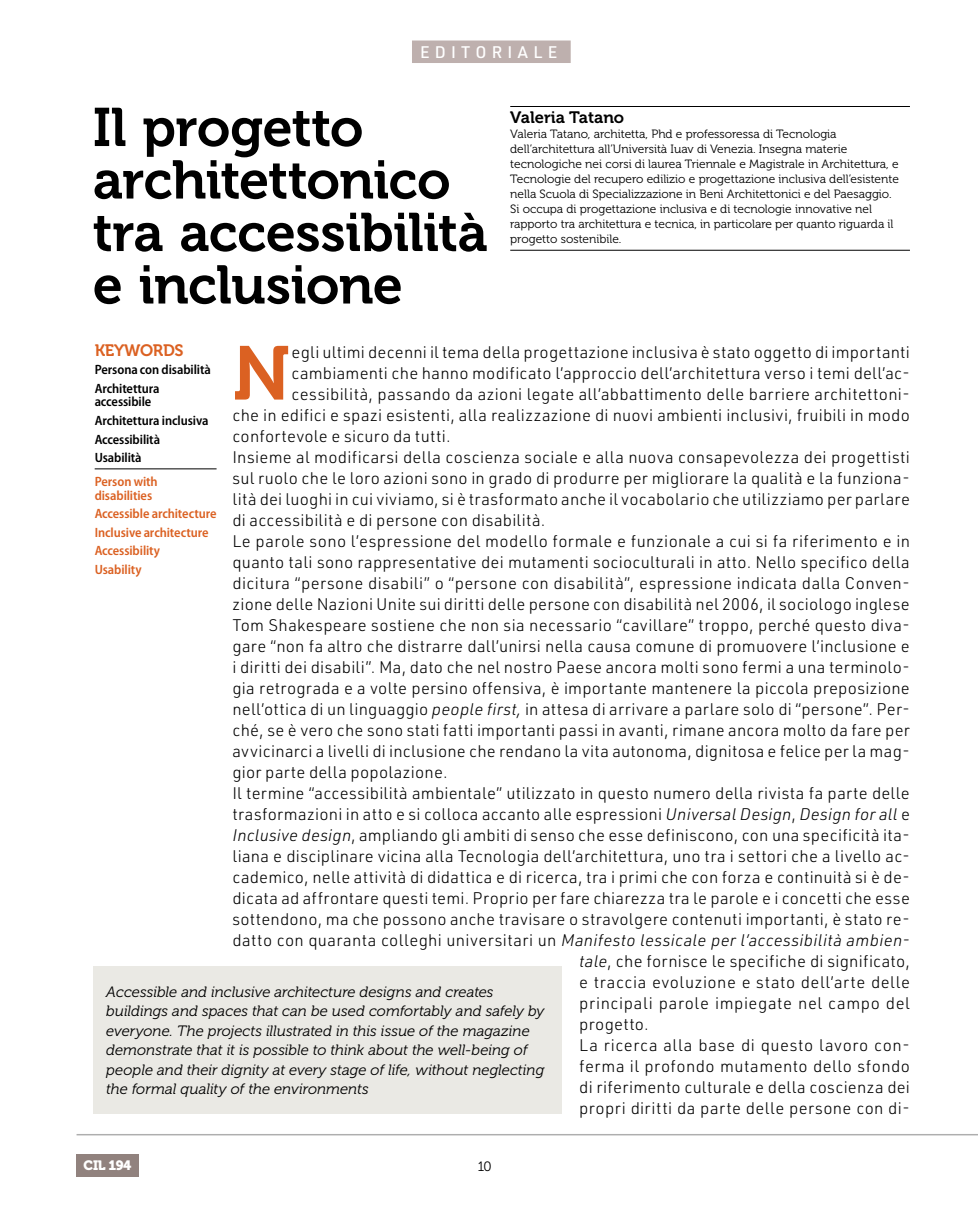
<style>
.page{position:relative;width:978px;height:1212px;background:#fff}
.page>*{position:absolute;margin:0;border:0;box-sizing:border-box;transform-origin:0 0}
.t1{font:75.6px "Museo 700";color:#db6122}
.t2{font:54px/52.5px "Museo 700";letter-spacing:-.015em;color:#000}
.t3{font:300 16.5px "URWDIN";letter-spacing:.02em;color:#000}
.t4{font:italic 300 16.5px "URWDIN";letter-spacing:.02em;color:#000}
.t5{font:300 16.5px "URWDIN";letter-spacing:.045em;color:#000}
.t6{font:16.5px "Museo 700";color:#000}
.t7{font:500 16.5px "URWDIN";letter-spacing:.315em;color:#fff}
.t8{font:16.5px "Museo 700";letter-spacing:-.015em;color:#db6122}
.t9{font:italic 15px/19.5px "Museo 300";color:#000}
.t10{font:600 semi-condensed 13.5px/18.6px "Myriad Pro";letter-spacing:-.005em;color:#db6122}
.t11{font:600 semi-condensed 13.5px/18.6px "Myriad Pro";letter-spacing:-.005em;color:#000}
.t12{font:13.5px "Museo 900";letter-spacing:-.025em;color:#fff}
.t13{font:13.5px "Museo 300";color:#000}
.t14{font:12px/15px "Museo 300";color:#000}
.s1{font-style:italic}
.s2{font-style:normal}
</style>
<div class="page">
<hr style="left:77px;top:1134px;width:901px;height:1px;background:#000">
<div style="left:77px;top:1154px;width:62px;height:23px;background:#91827e"></div>
<div style="left:412px;top:41px;width:159px;height:22px;background:#beb0ae"></div>
<hr style="left:95px;top:469px;width:122px;height:1px;background:#000">
<hr style="left:510px;top:106px;width:400px;height:1px;background:#000">
<hr style="left:510px;top:250px;width:400px;height:1px;background:#000">
<div style="left:94px;top:966px;width:468px;height:148px;background:#eae9e4"></div>
<p class="t7" style="left:420px;top:41px;width:139px">EDITORIALE</p>
<h2 class="t2" style="left:93px;top:102px;width:396px">Il progetto architettonico tra accessibilità e inclusione</h2>
<p class="t6" style="left:510px;top:109px;width:115px">Valeria Tatano</p>
<p class="t14" style="left:510px;top:127px;width:390px">Valeria Tatano, architetta, Phd e professoressa di Tecnologia dell’architettura all’Università Iuav di Venezia. Insegna materie tecnologiche nei corsi di laurea Triennale e Magistrale in Architettura, e Tecnologie del recupero edilizio e progettazione inclusiva dell’esistente nella Scuola di Specializzazione in Beni Architettonici e del Paesaggio.<br>Si occupa di progettazione inclusiva e di tecnologie innovative nel rapporto tra architettura e tecnica, in particolare per quanto riguarda il progetto sostenibile.</p>
<p class="t8" style="left:95px;top:341px;width:91px">KEYWORDS</p>
<p class="t11" style="left:95px;top:360px;width:118px">Persona con disabilità<br>Architettura</p>
<p class="t11" style="left:95px;top:392px;width:115px">accessibile<br>Architettura inclusiva<br>Accessibilità<br>Usabilità</p>
<p class="t10" style="left:95px;top:474px;width:65px;line-height:13.5px">Person with disabilities</p>
<p class="t10" style="left:95px;top:504px;width:123px">Accessible architecture<br>Inclusive architecture<br>Accessibility<br>Usability</p>
<h1 class="t1" style="left:232px;top:331px;width:60px">N</h1>
<p class="t3" style="left:291px;top:341px;width:620px">egli ultimi decenni il tema della progettazione inclusiva è stato oggetto di importanti</p>
<p class="t3" style="left:291px;top:362px;width:620px">cambiamenti che hanno modificato l’approccio dell’architettura verso i temi dell’ac-</p>
<p class="t3" style="left:291px;top:383px;width:620px">cessibilità, passando da azioni legate all’abbattimento delle barriere architettoni-</p>
<p class="t3" style="left:232px;top:404px;width:679px">che in edifici e spazi esistenti, alla realizzazione di nuovi ambienti inclusivi, fruibili in modo</p>
<p class="t3" style="left:232px;top:425px;width:220px">confortevole e sicuro da tutti.</p>
<p class="t3" style="left:232px;top:446px;width:679px">Insieme al modificarsi della coscienza sociale e alla nuova consapevolezza dei progettisti</p>
<p class="t3" style="left:232px;top:467px;width:679px">sul ruolo che le loro azioni sono in grado di produrre per migliorare la qualità e la funziona-</p>
<p class="t3" style="left:232px;top:488px;width:679px">lità dei luoghi in cui viviamo, si è trasformato anche il vocabolario che utilizziamo per parlare</p>
<p class="t3" style="left:232px;top:509px;width:315px">di accessibilità e di persone con disabilità.</p>
<p class="t3" style="left:232px;top:530px;width:679px">Le parole sono l’espressione del modello formale e funzionale a cui si fa riferimento e in</p>
<p class="t3" style="left:232px;top:551px;width:679px">quanto tali sono rappresentative dei mutamenti socioculturali in atto. Nello specifico della</p>
<p class="t3" style="left:232px;top:572px;width:679px">dicitura “persone disabili” o “persone con disabilità”, espressione indicata dalla Conven-</p>
<p class="t3" style="left:232px;top:593px;width:679px">zione delle Nazioni Unite sui diritti delle persone con disabilità nel 2006, il sociologo inglese</p>
<p class="t3" style="left:232px;top:614px;width:679px">Tom Shakespeare sostiene che non sia necessario “cavillare” troppo, perché questo diva-</p>
<p class="t3" style="left:232px;top:635px;width:679px">gare “non fa altro che distrarre dall’unirsi nella causa comune di promuovere l’inclusione e</p>
<p class="t3" style="left:232px;top:656px;width:679px">i diritti dei disabili”. Ma, dato che nel nostro Paese ancora molti sono fermi a una terminolo-</p>
<p class="t3" style="left:232px;top:677px;width:679px">gia retrograda e a volte persino offensiva, è importante mantenere la piccola preposizione</p>
<p class="t3" style="left:232px;top:698px;width:679px">nell’ottica di un linguaggio <span class="s1">people first,</span> in attesa di arrivare a parlare solo di “persone”. Per-</p>
<p class="t3" style="left:232px;top:719px;width:679px">ché, se è vero che sono stati fatti importanti passi in avanti, rimane ancora molto da fare per</p>
<p class="t3" style="left:232px;top:740px;width:679px">avvicinarci a livelli di inclusione che rendano la vita autonoma, dignitosa e felice per la mag-</p>
<p class="t3" style="left:232px;top:761px;width:217px">gior parte della popolazione.</p>
<p class="t3" style="left:232px;top:782px;width:679px">Il termine “accessibilità ambientale” utilizzato in questo numero della rivista fa parte delle</p>
<p class="t3" style="left:232px;top:803px;width:679px">trasformazioni in atto e si colloca accanto alle espressioni <span class="s1">Universal Design</span>, <span class="s1">Design for all</span> e</p>
<p class="t3" style="left:232px;top:824px;width:679px"><span class="s1">Inclusive design</span>, ampliando gli ambiti di senso che esse definiscono, con una specificità ita-</p>
<p class="t3" style="left:232px;top:845px;width:679px">liana e disciplinare vicina alla Tecnologia dell’architettura, uno tra i settori che a livello ac-</p>
<p class="t3" style="left:232px;top:866px;width:679px">cademico, nelle attività di didattica e di ricerca, tra i primi che con forza e continuità si è de-</p>
<p class="t3" style="left:232px;top:887px;width:679px">dicata ad affrontare questi temi. Proprio per fare chiarezza tra le parole e i concetti che esse</p>
<p class="t3" style="left:232px;top:908px;width:679px">sottendono, ma che possono anche travisare o stravolgere contenuti importanti, è stato re-</p>
<p class="t4" style="left:232px;top:929px;width:679px"><span class="s2">datto con quaranta colleghi universitari un</span> Manifesto lessicale per l’accessibilità ambien-</p>
<p class="t3" style="left:579px;top:950px;width:332px"><span class="s1">tale</span>, che fornisce le specifiche di significato,</p>
<p class="t3" style="left:579px;top:971px;width:332px">e traccia evoluzione e stato dell’arte delle</p>
<p class="t3" style="left:579px;top:992px;width:332px">principali parole impiegate nel campo del</p>
<p class="t3" style="left:579px;top:1013px;width:71px">progetto.</p>
<p class="t5" style="left:579px;top:1034px;width:332px">La ricerca alla base di questo lavoro con-</p>
<p class="t3" style="left:579px;top:1055px;width:332px">ferma il profondo mutamento dello sfondo</p>
<p class="t3" style="left:579px;top:1076px;width:332px">di riferimento culturale e della coscienza dei</p>
<p class="t3" style="left:579px;top:1097px;width:332px">propri diritti da parte delle persone con di-</p>
<p class="t9" style="left:106px;top:982px;width:440px">Accessible and inclusive architecture designs and creates buildings and spaces that can be used comfortably and safely by everyone. The projects illustrated in this issue of the magazine demonstrate that it is possible to think about the well-being of people and their dignity at every stage of life, without neglecting the formal quality of the environments</p>
<p class="t12" style="left:84px;top:1158px;width:49px">CIL 194</p>
<p class="t13" style="left:478px;top:1159px;width:16px">10</p>
</div>
